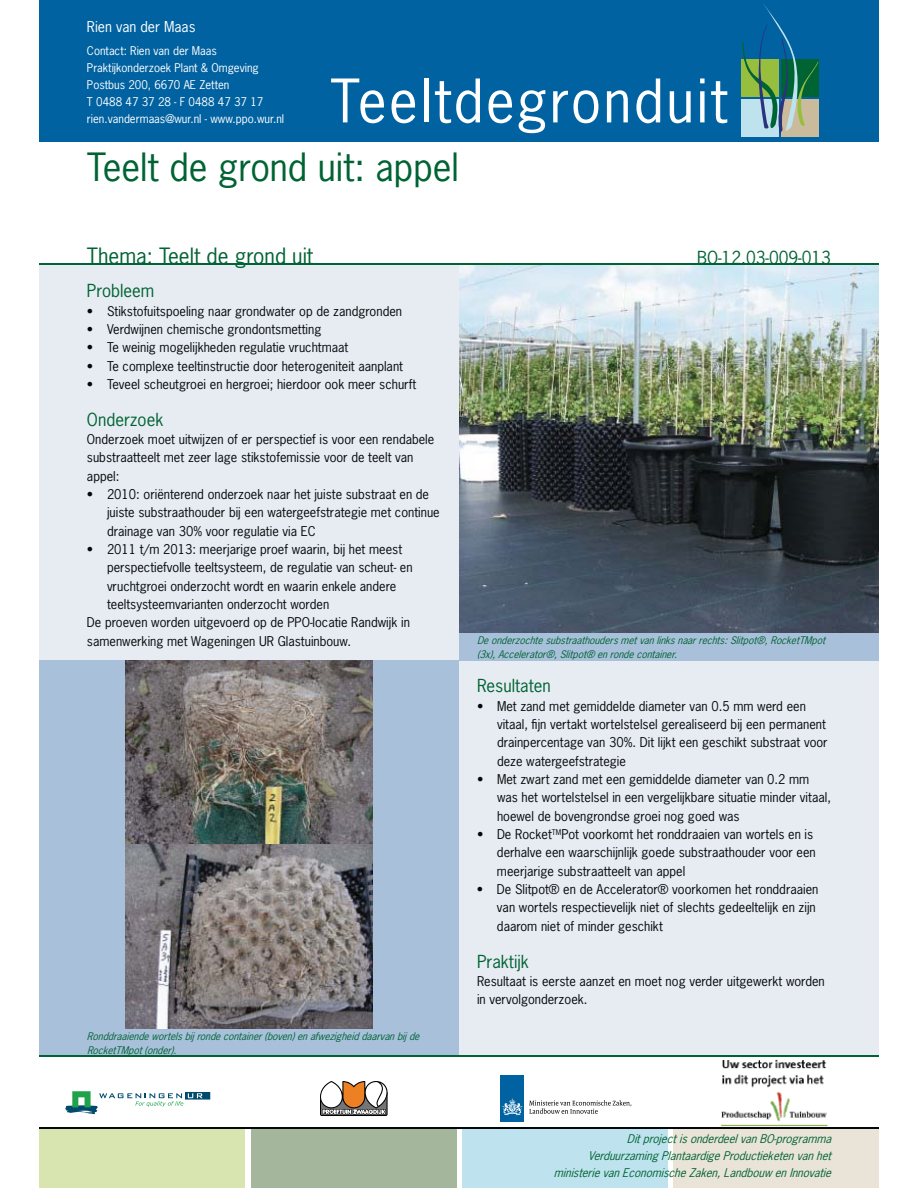
<style>
.page{position:relative;width:918px;height:1188px;background:#fff}
.page>*{position:absolute;margin:0;border:0;box-sizing:border-box;transform-origin:0 0}
.t1{font:56.4px "News Gothic Std";letter-spacing:.045em;color:#fff}
.t2{font:36.75px "News Gothic Std";color:#006333}
.t3{font:21.15px "News Gothic Std";color:#006333}
.t4{font:16.95px "News Gothic Std";color:#006333}
.t5{font:14.1px "News Gothic Std";color:#fff}
.t6{font:12.75px/18.3px "News Gothic Std";color:#040809}
.t7{font:11.25px/17px "News Gothic Std";color:#fff}
.t8{font:italic 11.25px/17px "News Gothic Std";color:#006333;text-align:right}
.t9{font:italic 9.9px/14.1px "News Gothic Std";color:#006333}
.s1{font-family:"News Gothic"}
</style>
<div class="page">
<img style="left:721px;top:1059px;width:107px;height:68px">
<div style="left:462px;top:1128px;width:206px;height:60px;background:#bee3ee"></div>
<div style="left:251px;top:1128px;width:205px;height:60px;background:#a4b79c"></div>
<div style="left:39px;top:1129px;width:206px;height:59px;background:#d9e5b0"></div>
<div style="left:674px;top:1129px;width:205px;height:59px;background:#eae3d8"></div>
<div style="left:39px;top:0;width:840px;height:141px;background:#0062a1"></div>
<div style="left:741px;top:59px;width:38px;height:38px;background:#97bf3d"></div>
<div style="left:741px;top:99px;width:38px;height:38px;background:#bee3ee"></div>
<div style="left:781px;top:99px;width:38px;height:38px;background:#cabb9d"></div>
<svg style="left:742px;top:4px;width:77px;height:130px"></svg>
<svg style="left:65px;top:1091px;width:145px;height:23px"></svg>
<div style="left:501px;top:1075px;width:23px;height:47px;background:#0062a1"></div>
<svg style="left:502px;top:1098px;width:20px;height:18px"></svg>
<svg style="left:529px;top:1100px;width:102px;height:14px"></svg>
<hr style="left:39px;top:1127px;width:840px;height:2px;background:#040809">
<svg style="left:320px;top:1081px;width:68px;height:35px"></svg>
<div style="left:39px;top:264px;width:840px;height:792px;background:#e7ecf3"></div>
<div style="left:459px;top:264px;width:420px;height:396px;background:#a9c0db"></div>
<div style="left:39px;top:660px;width:420px;height:396px;background:#a9c0db"></div>
<img style="left:459px;top:265px;width:420px;height:367px">
<img style="left:125px;top:660px;width:248px;height:368px">
<hr style="left:39px;top:263px;width:840px;height:2px;background:#006333">
<hr style="left:39px;top:1055px;width:840px;height:2px;background:#006333">
<p class="t5" style="left:87px;top:21px;width:110px">Rien van der Maas</p>
<p class="t7" style="left:87px;top:43px;width:199px">Contact: Rien van der Maas<br>Praktijkonderzoek Plant &amp; Omgeving<br>Postbus 200, 6670 AE Zetten<br>T 0488 47 37 28 - F 0488 47 37 17 rien.vandermaas@wur.nl - www.ppo.wur.nl</p>
<h1 class="t1" style="left:330px;top:76px;width:399px">Teeltdegronduit</h1>
<h2 class="t2" style="left:87px;top:150px;width:373px">Teelt de grond uit: appel</h2>
<h3 class="t3" style="left:87px;top:247px;width:228px">Thema: Teelt de grond uit</h3>
<h3 class="t4" style="left:697px;top:250px;width:135px">BO-12.03-009-013</h3>
<h3 class="t4" style="left:87px;top:283px;width:69px">Probleem</h3>
<p class="t6" style="left:87px;top:302px;width:317px">• Stikstofuitspoeling naar grondwater op de zandgronden</p>
<p class="t6" style="left:87px;top:321px;width:236px">• Verdwijnen chemische grondontsmetting</p>
<p class="t6" style="left:87px;top:339px;width:263px">• Te weinig mogelijkheden regulatie vruchtmaat</p>
<p class="t6" style="left:87px;top:357px;width:318px">• Te complexe teeltinstructie door heterogeniteit aanplant</p>
<p class="t6" style="left:87px;top:376px;width:331px">• Teveel scheutgroei en hergroei; hierdoor ook meer schurft</p>
<h3 class="t4" style="left:87px;top:412px;width:78px">Onderzoek</h3>
<p class="t6" style="left:87px;top:431px;width:349px">Onderzoek moet uitwijzen of er perspectief is voor een rendabele substraatteelt met zeer lage stikstofemissie voor de teelt van appel:</p>
<p class="t6" style="left:107px;top:486px;width:334px;text-indent:-20px"><span class="s1">-</span> 2010: oriënterend onderzoek naar het juiste substraat en de juiste substraathouder bij een watergeefstrategie met continue drainage van 30% voor regulatie via EC</p>
<p class="t6" style="left:87px;top:541px;width:317px"><span class="s1">-</span> 2011 t/m 2013: meerjarige proef waarin, bij het meest</p>
<p class="t6" style="left:107px;top:559px;width:307px">perspectiefvolle teeltsysteem, de regulatie van scheut- en</p>
<p class="t6" style="left:107px;top:577px;width:291px">vruchtgroei onderzocht wordt en waarin enkele andere</p>
<p class="t6" style="left:107px;top:596px;width:224px">teeltsysteemvarianten onderzocht worden</p>
<p class="t6" style="left:87px;top:614px;width:324px">De proeven worden uitgevoerd op de PPO-locatie Randwijk in</p>
<p class="t6" style="left:87px;top:632px;width:266px">samenwerking met Wageningen UR Glastuinbouw.</p>
<p class="t9" style="left:87px;top:1029px;width:337px">Ronddraaiende wortelsbij ronde container(boven)enafwezigheid daarvanbij de<br>RocketTMpot(onder).</p>
<p class="t9" style="left:477px;top:633px;width:352px">De onderzochte substraathoudersmetvanlinksnaarrechts:Slitpot®,RocketTMpot (3x),Accelerator®,Slitpot® enronde container.</p>
<h3 class="t4" style="left:477px;top:678px;width:75px">Resultaten</h3>
<p class="t6" style="left:497px;top:698px;width:332px;text-indent:-20px"><span class="s1">-</span> Met zand met gemiddelde diameter van 0.5 mm werd een vitaal, fijn vertakt wortelstelsel gerealiseerd bij een permanent drainpercentage van 30%. Dit lijkt een geschikt substraat voor deze watergeefstrategie</p>
<p class="t6" style="left:497px;top:771px;width:335px;text-indent:-20px"><span class="s1">-</span> Met zwart zand met een gemiddelde diameter van 0.2 mm was het wortelstelsel in een vergelijkbare situatie minder vitaal, hoewel de bovengrondse groei nog goed was</p>
<p class="t6" style="left:497px;top:826px;width:320px;text-indent:-20px"><span class="s1">-</span> De Rocket<sup>TM</sup>Pot voorkomt het ronddraaien van wortels en is derhalve een waarschijnlijk goede substraathouder voor een meerjarige substraatteelt van appel</p>
<p class="t6" style="left:497px;top:881px;width:323px;text-indent:-20px"><span class="s1">-</span> De Slitpot® en de Accelerator® voorkomen het ronddraaien van wortels respectievelijk niet of slechts gedeeltelijk en zijn daarom niet of minder geschikt</p>
<h3 class="t4" style="left:477px;top:954px;width:53px">Praktijk</h3>
<p class="t6" style="left:477px;top:973px;width:349px">Resultaat is eerste aanzet en moet nog verder uitgewerkt worden in vervolgonderzoek.</p>
<p class="t8" style="left:554px;top:1131px;width:282px">DitprojectisonderdeelvanBO-programma<br>Verduurzaming Plantaardige Productieketenvanhet ministerie vanEconomische Zaken,Landbouw enInnovatie</p>
</div>
